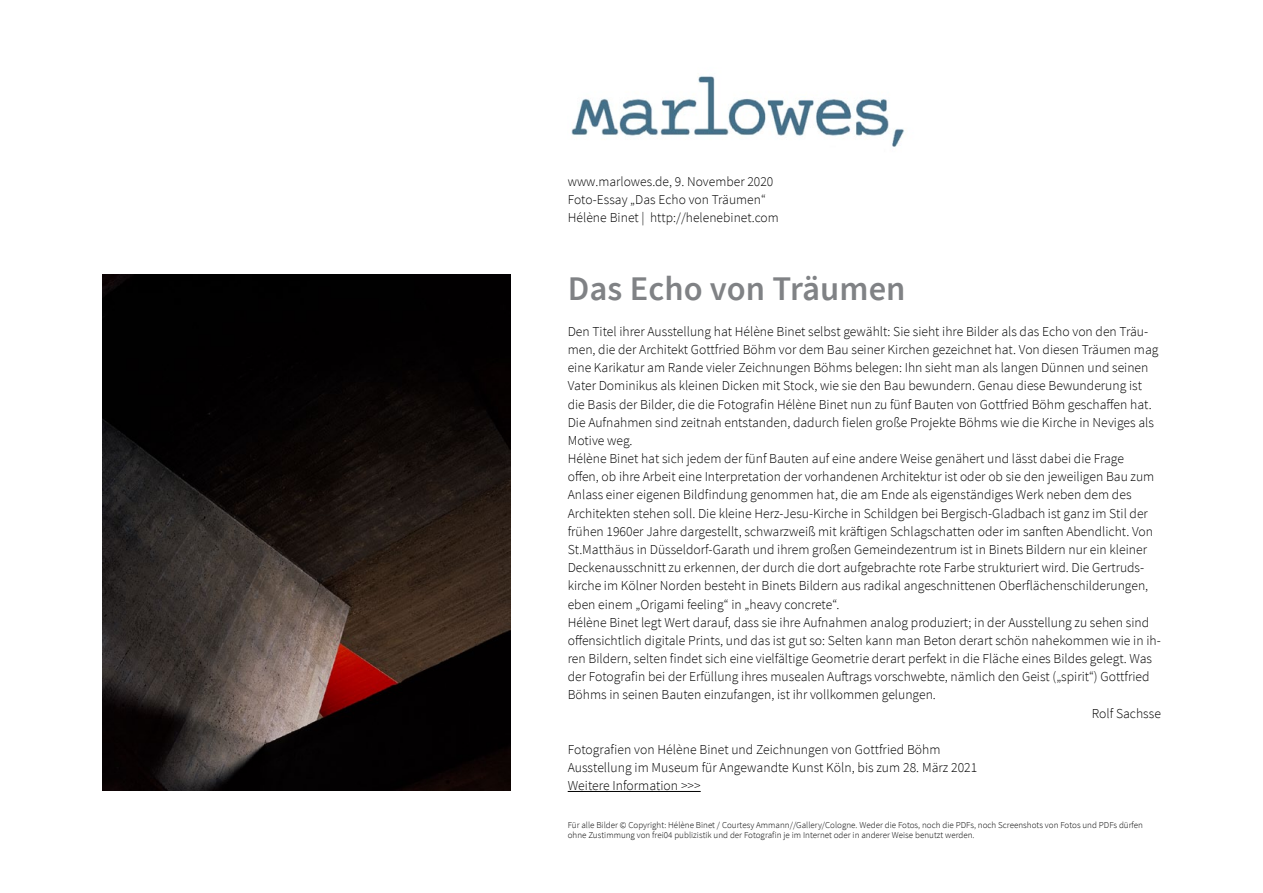
<style>
.page{position:relative;width:1263px;height:893px;background:#fff}
.page>*{position:absolute;margin:0;border:0;box-sizing:border-box;transform-origin:0 0}
.t1{font:600 34.5px "Source Sans Pro";letter-spacing:.005em;color:#808285}
.t2{font:300 13.65px/18.1px "Source Sans Pro";color:#000}
.t3{font:300 13.5px/18.1px "Source Sans Pro";letter-spacing:.005em;color:#000}
.t4{font:300 9px/10.8px "Source Sans Pro";letter-spacing:.005em;color:#000}
.s1{font-size:13.65px}
</style>
<div class="page">
<img style="left:102px;top:275px;width:408px;height:515px">
<img style="left:571px;top:76px;width:334px;height:71px">
<hr style="left:568px;top:791px;width:133px;height:1px;background:#000">
<p class="t3" style="left:568px;top:173px;width:213px">www.marlowes.de, 9. November 2020<br>Foto-Essay „Das Echo von Träumen“<br><span class="s1">Hélène Binet</span> | http://helenebinet.com</p>
<h1 class="t1" style="left:568px;top:266px;width:339px">Das Echo von Träumen</h1>
<p class="t2" style="left:568px;top:322px;width:582px">Den Titel ihrer Ausstellung hat Hélène Binet selbst gewählt: Sie sieht ihre Bilder als das Echo von den Träu-</p>
<p class="t2" style="left:568px;top:341px;width:592px">men, die der Architekt Gottfried Böhm vor dem Bau seiner Kirchen gezeichnet hat. Von diesen Träumen mag</p>
<p class="t2" style="left:568px;top:359px;width:582px">eine Karikatur am Rande vieler Zeichnungen Böhms belegen: Ihn sieht man als langen Dünnen und seinen</p>
<p class="t2" style="left:568px;top:377px;width:576px">Vater Dominikus als kleinen Dicken mit Stock, wie sie den Bau bewundern. Genau diese Bewunderung ist</p>
<p class="t2" style="left:568px;top:395px;width:585px">die Basis der Bilder, die die Fotografin Hélène Binet nun zu fünf Bauten von Gottfried Böhm geschaffen hat.</p>
<p class="t2" style="left:568px;top:413px;width:588px">Die Aufnahmen sind zeitnah entstanden, dadurch fielen große Projekte Böhms wie die Kirche in Neviges als</p>
<p class="t2" style="left:568px;top:431px;width:66px">Motive weg.</p>
<p class="t2" style="left:568px;top:450px;width:558px">Hélène Binet hat sich jedem der fünf Bauten auf eine andere Weise genähert und lässt dabei die Frage</p>
<p class="t2" style="left:568px;top:468px;width:588px">offen, ob ihre Arbeit eine Interpretation der vorhandenen Architektur ist oder ob sie den jeweiligen Bau zum</p>
<p class="t2" style="left:568px;top:486px;width:565px">Anlass einer eigenen Bildfindung genommen hat, die am Ende als eigenständiges Werk neben dem des</p>
<p class="t2" style="left:568px;top:504px;width:582px">Architekten stehen soll. Die kleine Herz-Jesu-Kirche in Schildgen bei Bergisch-Gladbach ist ganz im Stil der</p>
<p class="t2" style="left:568px;top:522px;width:587px">frühen 1960er Jahre dargestellt, schwarzweiß mit kräftigen Schlagschatten oder im sanften Abendlicht. Von</p>
<p class="t2" style="left:568px;top:540px;width:581px">St.Matthäus in Düsseldorf-Garath und ihrem großen Gemeindezentrum ist in Binets Bildern nur ein kleiner</p>
<p class="t2" style="left:568px;top:559px;width:578px">Deckenausschnitt zu erkennen, der durch die dort aufgebrachte rote Farbe strukturiert wird. Die Gertruds-</p>
<p class="t2" style="left:568px;top:577px;width:582px">kirche im Kölner Norden besteht in Binets Bildern aus radikal angeschnittenen Oberflächenschilderungen,</p>
<p class="t2" style="left:568px;top:595px;width:273px">eben einem „Origami feeling“ in „heavy concrete“.</p>
<p class="t2" style="left:568px;top:613px;width:583px">Hélène Binet legt Wert darauf, dass sie ihre Aufnahmen analog produziert; in der Ausstellung zu sehen sind</p>
<p class="t2" style="left:568px;top:631px;width:594px">offensichtlich digitale Prints, und das ist gut so: Selten kann man Beton derart schön nahekommen wie in ih-</p>
<p class="t2" style="left:568px;top:649px;width:586px">ren Bildern, selten findet sich eine vielfältige Geometrie derart perfekt in die Fläche eines Bildes gelegt. Was</p>
<p class="t2" style="left:568px;top:668px;width:583px">der Fotografin bei der Erfüllung ihres musealen Auftrags vorschwebte, nämlich den Geist („spirit“) Gottfried</p>
<p class="t2" style="left:568px;top:686px;width:370px">Böhms in seinen Bauten einzufangen, ist ihr vollkommen gelungen.</p>
<p class="t2" style="left:1092px;top:704px;width:71px">Rolf Sachsse</p>
<p class="t2" style="left:568px;top:740px;width:411px">Fotografien von Hélène Binet und Zeichnungen von Gottfried Böhm<br>Ausstellung im Museum für Angewandte Kunst Köln, bis zum 28. März 2021<br>Weitere Information &gt;&gt;&gt;</p>
<p class="t4" style="left:568px;top:819px;width:577px">Für alle Bilder © Copyright: Hélène Binet / Courtesy Ammann//Gallery/Cologne. Weder die Fotos, noch die PDFs, noch Screenshots von Fotos und PDFs dürfen ohne Zustimmung von frei04 publizistik und der Fotografin je im Internet oder in anderer Weise benutzt werden.</p>
</div>
